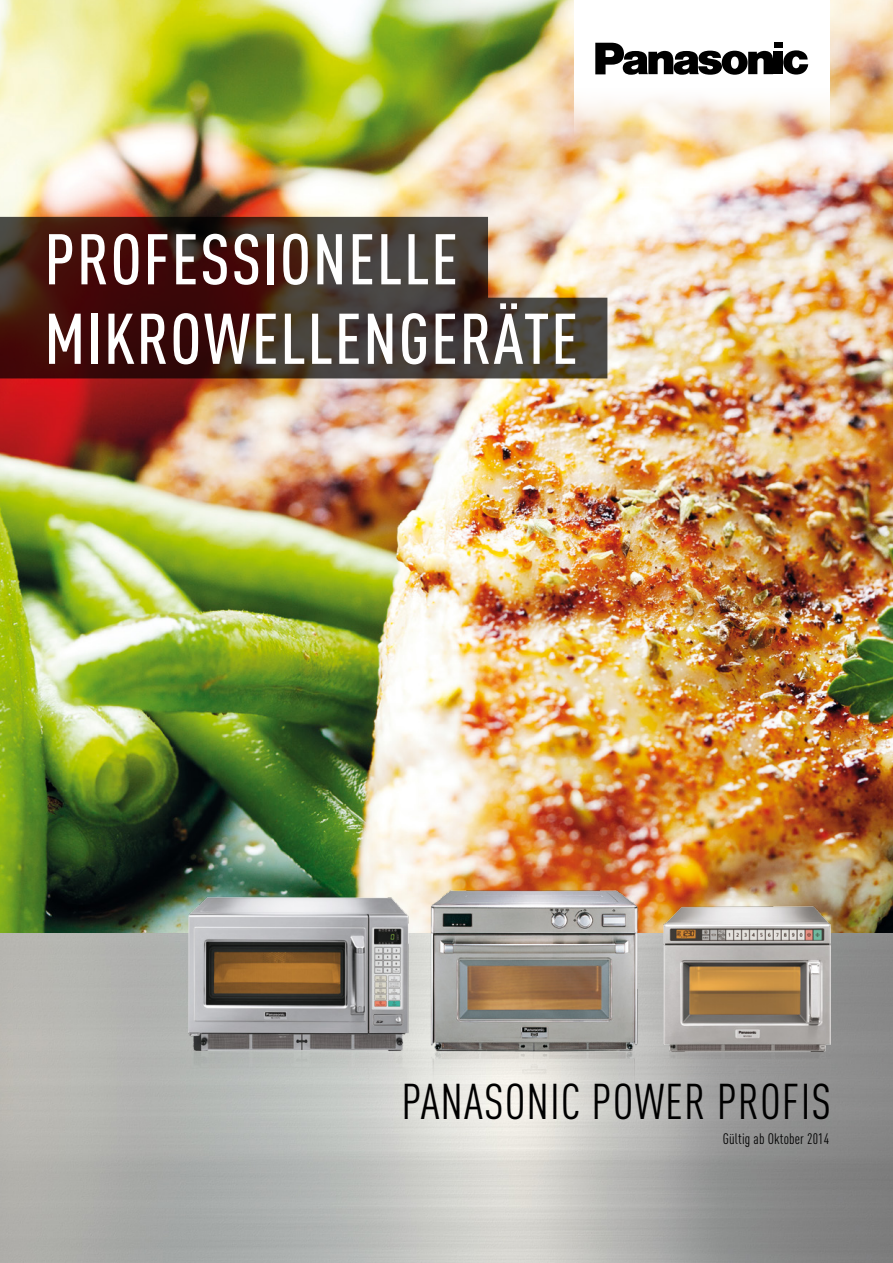
<style>
.page{position:relative;width:893px;height:1263px;background:#fff}
.page>*{position:absolute;margin:0;border:0;box-sizing:border-box;transform-origin:0 0}
.t1{font:500 condensed 70.5px "DIN Pro";letter-spacing:.025em;color:#fff}
.t2{font:condensed 49.5px "DIN Pro";letter-spacing:.02em;color:#000}
.Text_Inhalt{font:condensed 15px "DIN Pro";letter-spacing:.01em;color:#000}
</style>
<div class="page">
<img style="left:0;top:0;width:893px;height:1263px">
<svg style="left:0;top:217px;width:607px;height:161px;background:#523830"></svg>
<svg style="left:574px;top:0;width:255px;height:138px"></svg>
<div style="left:774px;top:43px;width:9px;height:5px;background:#000"></div>
<div style="left:774px;top:51px;width:9px;height:23px;background:#000"></div>
<svg style="left:595px;top:43px;width:178px;height:32px"></svg>
<svg style="left:783px;top:50px;width:25px;height:25px"></svg>
<img style="left:423px;top:884px;width:220px;height:248px">
<img style="left:167px;top:891px;width:249px;height:230px">
<img style="left:660px;top:894px;width:174px;height:238px">
<p class="t1" style="left:45px;top:217px;width:415px">PROFESSIONELLE</p>
<p class="t1" style="left:45px;top:297px;width:535px">MIKROWELLENGERÄTE</p>
<p class="t2" style="left:401px;top:1072px;width:431px">PANASONIC POWER PROFIS</p>
<p class="Text_Inhalt" style="left:723px;top:1130px;width:108px">Gültig ab Oktober 2014</p>
</div>
